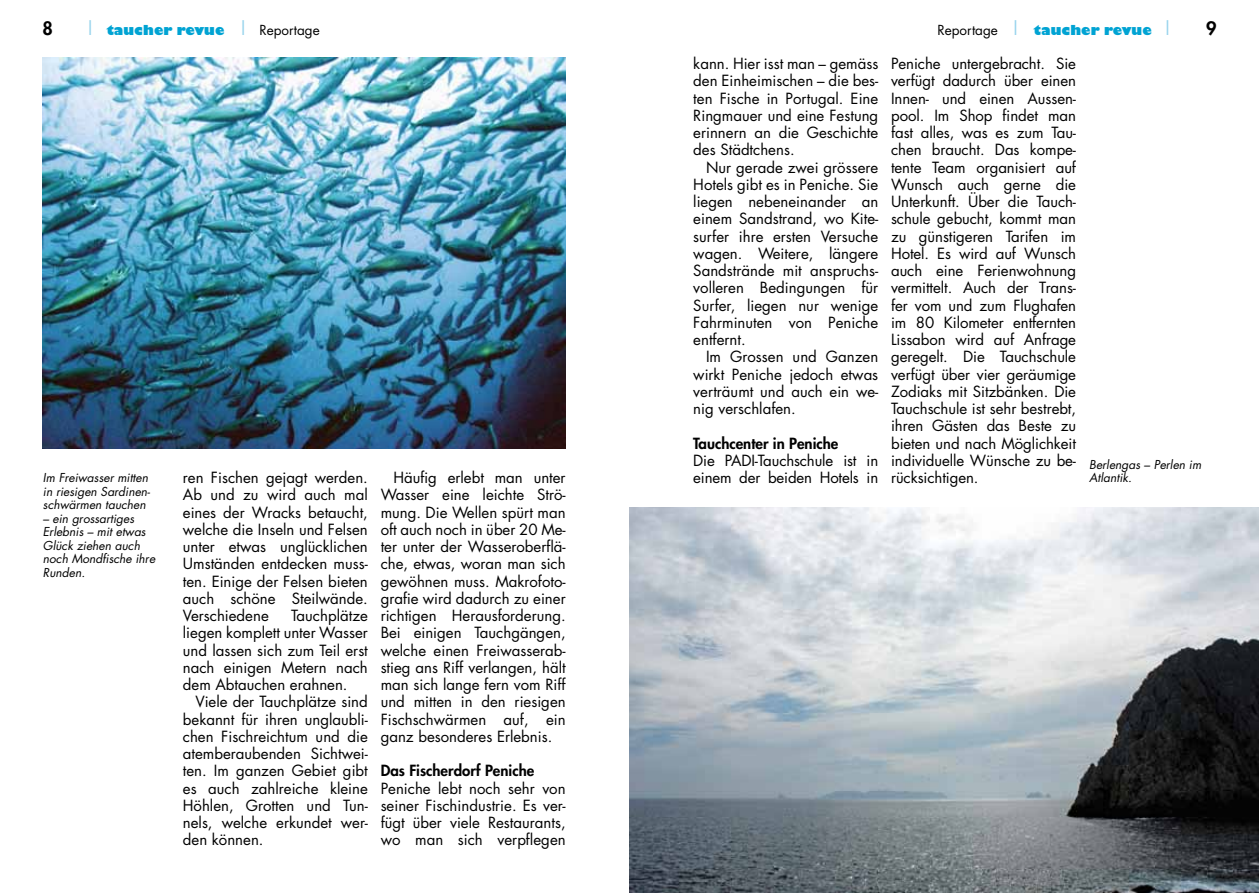
<style>
.page{position:relative;width:1259px;height:893px;background:#fff}
.page>*{position:absolute;margin:0;border:0;box-sizing:border-box;transform-origin:0 0}
.t1{font:800 18px "Futura";color:#000}
.t2{font:15px/17.2px "Futura";color:#000;text-align:justify}
.t3{font:800 15px "Futura";color:#000}
.t4{font:800 13.5px "Gill Sans";color:#00a3d3}
.t5{font:italic 12px/13.5px "Futura";color:#000}
.s1{font-family:"Futura";font-weight:400;font-size:18px;color:#96d3ec}
.s2{font-family:"Futura";font-weight:400;color:#000}
</style>
<div class="page">
<img style="left:43px;top:58px;width:523px;height:391px">
<img style="left:629px;top:507px;width:630px;height:386px">
<p class="t1" style="left:43px;top:16px;width:12px">8</p>
<p class="t4" style="left:85px;top:21px;width:236px"><span class="s1">|</span> taucher revue <span class="s1">|</span> <span class="s2">Reportage</span></p>
<p class="t4" style="left:937px;top:21px;width:237px"><span class="s2">Reportage</span> <span class="s1">|</span> taucher revue <span class="s1">|</span></p>
<p class="t1" style="left:1206px;top:16px;width:12px">9</p>
<p class="t2" style="left:693px;top:55px;width:186px">kann. Hier isst man – gemäss den Einheimischen – die bes&shy;ten Fische in Portugal. Eine Ringmauer und eine Festung erinnern an die Geschichte des Städtchens.</p>
<p class="t2" style="left:693px;top:158px;width:186px;text-indent:13px">Nur gerade zwei grössere Hotels gibt es in Peniche. Sie liegen nebeneinander an einem Sandstrand, wo Kite&shy;surfer ihre ersten Versuche wagen. Weitere, längere Sandstrände mit anspruchs&shy;volleren Bedingungen für Surfer, liegen nur wenige Fahrminuten von Peniche entfernt.</p>
<p class="t2" style="left:693px;top:348px;width:186px;text-indent:13px">Im Grossen und Ganzen wirkt Peniche jedoch etwas verträumt und auch ein we&shy;nig verschlafen.</p>
<p class="t3" style="left:693px;top:433px;width:147px">Tauchcenter in Peniche</p>
<p class="t2" style="left:693px;top:451px;width:186px">Die PADI-Tauchschule ist in einem der beiden Hotels in</p>
<p class="t2" style="left:891px;top:55px;width:186px">Peniche untergebracht. Sie verfügt dadurch über einen Innen- und einen Aussen&shy;pool. Im Shop findet man fast alles, was es zum Tau&shy;chen braucht. Das kompe&shy;tente Team organisiert auf Wunsch auch gerne die Unterkunft. Über die Tauch&shy;schule gebucht, kommt man zu günstigeren Tarifen im Hotel. Es wird auf Wunsch auch eine Ferienwohnung vermittelt. Auch der Trans&shy;fer vom und zum Flughafen im 80 Kilometer entfernten Lissabon wird auf Anfrage geregelt. Die Tauchschule verfügt über vier geräumige Zodiaks mit Sitzbänken. Die Tauchschule ist sehr bestrebt, ihren Gästen das Beste zu bieten und nach Möglichkeit individuelle Wünsche zu be-</p>
<p class="t2" style="left:381px;top:469px;width:186px;text-indent:13px">Häufig erlebt man unter Wasser eine leichte Strö&shy;mung. Die Wellen spürt man oft auch noch in über 20 Me&shy;ter unter der Wasseroberflä&shy;che, etwas, woran man sich gewöhnen muss. Makrofoto&shy;grafie wird dadurch zu einer richtigen Herausforderung.<br>Bei einigen Tauchgängen, welche einen Freiwasserab&shy;stieg ans Riff verlangen, hält man sich lange fern vom Riff und mitten in den riesigen Fischschwärmen auf, ein ganz besonderes Erlebnis.</p>
<p class="t3" style="left:381px;top:761px;width:155px">Das Fischerdorf Peniche</p>
<p class="t2" style="left:381px;top:779px;width:186px">Peniche lebt noch sehr von seiner Fischindustrie. Es ver&shy;fügt über viele Restaurants, wo man sich verpflegen</p>
<p class="t5" style="left:43px;top:471px;width:107px">Im Freiwasser mitten</p>
<p class="t2" style="left:891px;top:469px;width:89px">rücksichtigen.</p>
<p class="t5" style="left:43px;top:484px;width:109px">in riesigen Sardinen&shy;schwärmen tauchen</p>
<p class="t5" style="left:43px;top:511px;width:114px">– ein grossartiges<br>Erlebnis – mit etwas<br>Glück ziehen auch noch Mondfische ihre<br>Runden.</p>
<p class="t2" style="left:183px;top:469px;width:186px">ren Fischen gejagt werden.<br>Ab und zu wird auch mal eines der Wracks betaucht, welche die Inseln und Felsen unter etwas unglücklichen Umständen entdecken muss&shy;ten. Einige der Felsen bieten auch schöne Steilwände.<br>Verschiedene</p>
<p class="t2" style="left:183px;top:607px;width:186px;text-indent:108px">Tauchplätze liegen komplett unter Wasser und lassen sich zum Teil erst nach einigen Metern nach dem Abtauchen erahnen.</p>
<p class="t2" style="left:183px;top:693px;width:186px;text-indent:13px">Viele der Tauchplätze sind bekannt für ihren unglaubli&shy;chen Fischreichtum und die atemberaubenden Sichtwei&shy;ten. Im ganzen Gebiet gibt es auch zahlreiche kleine Höhlen, Grotten und Tun&shy;nels, welche erkundet wer&shy;den können.</p>
<p class="t5" style="left:1089px;top:458px;width:114px">Berlengas – Perlen im<br>Atlantik.</p>
</div>
